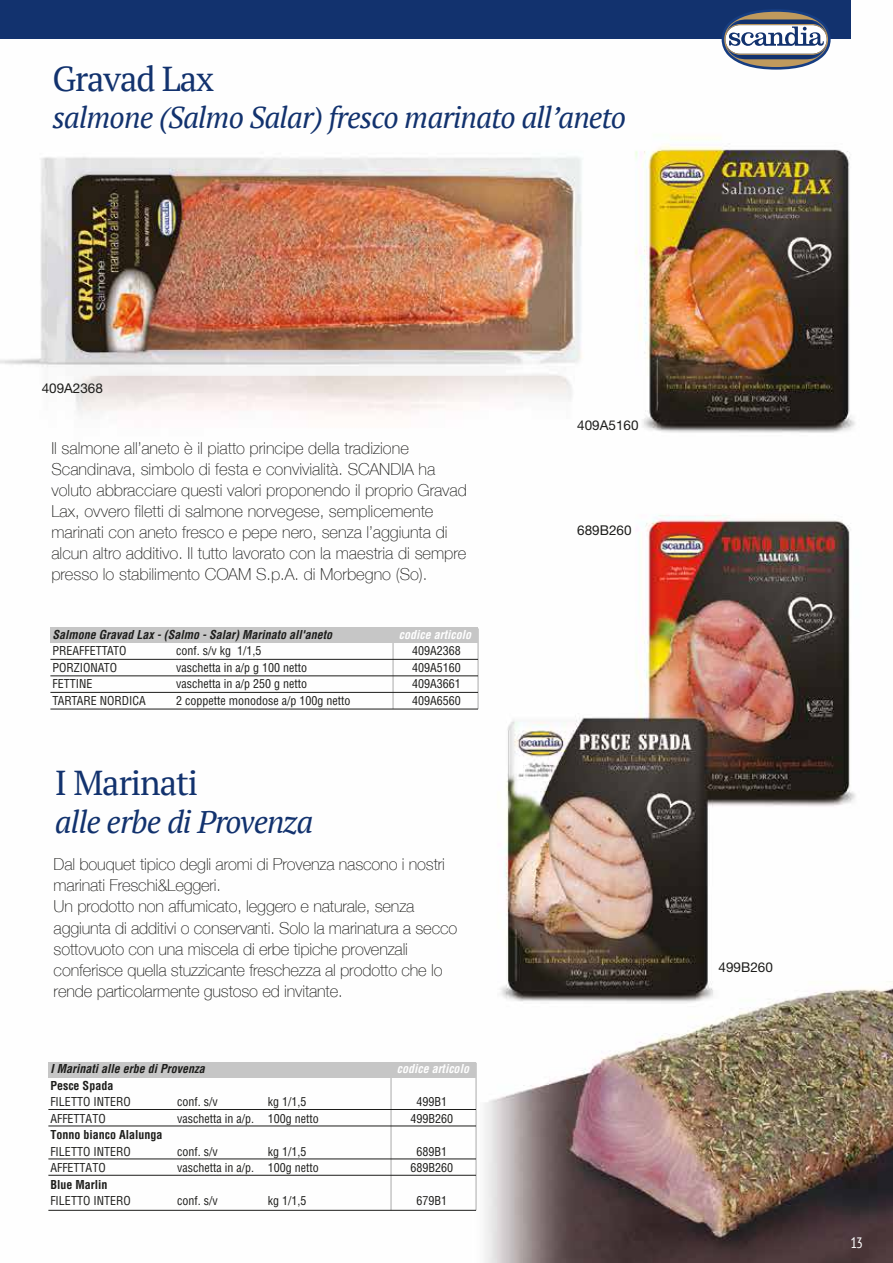
<style>
.page{position:relative;width:893px;height:1263px;background:#fff}
.page>*{position:absolute;margin:0;border:0;box-sizing:border-box;transform-origin:0 0}
.t1{font:34.5px "PT Serif";letter-spacing:-.03em;color:#12326e}
.t2{font:italic 31.5px "PT Serif";letter-spacing:-.03em;color:#12326e}
.t3{font:italic 30px "PT Serif";letter-spacing:-.03em;color:#12326e}
.t4{font:100 16.5px/21px "Helvetica Neue";letter-spacing:-.01em;color:#1d1d1b}
.t5{font:condensed 15px "PT Sans";color:#fff}
.t6{font:13.5px "Helvetica Neue";color:#1d1d1b}
.t7{font:condensed 12px "Helvetica";color:#1d1d1b}
.t8{font:italic 700 condensed 12px "Helvetica";color:#1d1d1b}
.t9{font:700 condensed 12px "Helvetica";color:#1d1d1b}
.t10{font:italic 700 condensed 12px "Helvetica";color:#fff}
</style>
<div class="page">
<img style="left:0;top:0;width:893px;height:1263px">
<div style="left:0;top:0;width:850px;height:38px;background:#12326e"></div>
<svg style="left:719px;top:9px;width:114px;height:63px"></svg>
<hr style="left:392px;top:628px;width:2px;height:81px;background:#c6c6c6">
<hr style="left:477px;top:628px;width:2px;height:81px;background:#c6c6c6">
<div style="left:50px;top:628px;width:428px;height:15px;background:#c6c6c6"></div>
<hr style="left:50px;top:659px;width:428px;height:1px;background:#1d1d1b">
<hr style="left:50px;top:676px;width:428px;height:1px;background:#1d1d1b">
<hr style="left:50px;top:692px;width:428px;height:1px;background:#1d1d1b">
<hr style="left:50px;top:709px;width:428px;height:1px;background:#1d1d1b">
<hr style="left:390px;top:1063px;width:2px;height:147px;background:#c6c6c6">
<hr style="left:475px;top:1063px;width:2px;height:147px;background:#c6c6c6">
<div style="left:48px;top:1062px;width:428px;height:15px;background:#c6c6c6"></div>
<hr style="left:48px;top:1109px;width:428px;height:1px;background:#1d1d1b">
<hr style="left:48px;top:1126px;width:428px;height:1px;background:#1d1d1b">
<hr style="left:48px;top:1159px;width:428px;height:1px;background:#1d1d1b">
<hr style="left:48px;top:1175px;width:428px;height:1px;background:#1d1d1b">
<hr style="left:48px;top:1210px;width:428px;height:1px;background:#1d1d1b">
<h1 class="t1" style="left:52px;top:56px;width:163px">Gravad Lax</h1>
<h3 class="t3" style="left:52px;top:98px;width:575px">salmone (Salmo Salar) fresco marinato all’aneto</h3>
<p class="t6" style="left:42px;top:380px;width:63px">409A2368</p>
<p class="t4" style="left:51px;top:437px;width:417px">Il salmone all’aneto è il piatto principe della tradizione Scandinava, simbolo di festa e convivialità. SCANDIA ha voluto abbracciare questi valori proponendo il proprio Gravad Lax, ovvero filetti di salmone norvegese, semplicemente marinati con aneto fresco e pepe nero, senza l’aggiunta di alcun altro additivo. Il tutto lavorato con la maestria di sempre presso lo stabilimento COAM S.p.A. di Morbegno (So).</p>
<p class="t8" style="left:52px;top:627px;width:281px">Salmone Gravad Lax - (Salmo - Salar) Marinato all'aneto</p>
<p class="t10" style="left:399px;top:627px;width:74px">codice articolo</p>
<p class="t7" style="left:52px;top:643px;width:76px">PREAFFETTATO</p>
<p class="t7" style="left:176px;top:643px;width:87px">conf. s/v kg 1/1,5</p>
<p class="t7" style="left:412px;top:643px;width:50px">409A2368</p>
<p class="t7" style="left:52px;top:660px;width:66px">PORZIONATO</p>
<p class="t7" style="left:176px;top:660px;width:132px">vaschetta in a/p g 100 netto</p>
<p class="t7" style="left:412px;top:660px;width:50px">409A5160</p>
<p class="t7" style="left:52px;top:676px;width:41px">FETTINE</p>
<p class="t7" style="left:176px;top:676px;width:132px">vaschetta in a/p 250 g netto</p>
<p class="t7" style="left:412px;top:676px;width:50px">409A3661</p>
<p class="t7" style="left:52px;top:693px;width:95px">TARTARE NORDICA</p>
<p class="t7" style="left:176px;top:693px;width:176px">2 coppette monodose a/p 100g netto</p>
<p class="t7" style="left:412px;top:693px;width:50px">409A6560</p>
<h1 class="t1" style="left:55px;top:760px;width:145px">I Marinati</h1>
<h2 class="t2" style="left:55px;top:801px;width:260px">alle erbe di Provenza</h2>
<p class="t4" style="left:54px;top:853px;width:405px">Dal bouquet tipico degli aromi di Provenza nascono i nostri marinati Freschi&amp;Leggeri.<br>Un prodotto non affumicato, leggero e naturale, senza aggiunta di additivi o conservanti. Solo la marinatura a secco sottovuoto con una miscela di erbe tipiche provenzali conferisce quella stuzzicante freschezza al prodotto che lo rende particolarmente gustoso ed invitante.</p>
<p class="t8" style="left:50px;top:1061px;width:156px">I Marinati alle erbe di Provenza</p>
<p class="t10" style="left:397px;top:1061px;width:74px">codice articolo</p>
<p class="t9" style="left:50px;top:1078px;width:64px">Pesce Spada</p>
<p class="t7" style="left:50px;top:1094px;width:82px">FILETTO INTERO</p>
<p class="t7" style="left:177px;top:1094px;width:42px">conf. s/v</p>
<p class="t7" style="left:268px;top:1094px;width:40px">kg 1/1,5</p>
<p class="t7" style="left:417px;top:1094px;width:32px">499B1</p>
<p class="t7" style="left:50px;top:1111px;width:57px">AFFETTATO</p>
<p class="t7" style="left:177px;top:1111px;width:143px">vaschetta in a/p. 100g netto</p>
<p class="t7" style="left:411px;top:1111px;width:44px">499B260</p>
<p class="t9" style="left:50px;top:1127px;width:114px">Tonno bianco Alalunga</p>
<p class="t7" style="left:50px;top:1144px;width:82px">FILETTO INTERO</p>
<p class="t7" style="left:177px;top:1144px;width:42px">conf. s/v</p>
<p class="t7" style="left:268px;top:1144px;width:40px">kg 1/1,5</p>
<p class="t7" style="left:417px;top:1144px;width:32px">689B1</p>
<p class="t7" style="left:50px;top:1160px;width:57px">AFFETTATO</p>
<p class="t7" style="left:177px;top:1160px;width:143px">vaschetta in a/p. 100g netto</p>
<p class="t7" style="left:411px;top:1160px;width:44px">689B260</p>
<p class="t9" style="left:50px;top:1177px;width:59px">Blue Marlin</p>
<p class="t7" style="left:50px;top:1193px;width:82px">FILETTO INTERO</p>
<p class="t7" style="left:177px;top:1193px;width:42px">conf. s/v</p>
<p class="t7" style="left:268px;top:1193px;width:40px">kg 1/1,5</p>
<p class="t7" style="left:417px;top:1193px;width:32px">679B1</p>
<p class="t6" style="left:577px;top:417px;width:63px">409A5160</p>
<p class="t6" style="left:577px;top:522px;width:56px">689B260</p>
<p class="t6" style="left:719px;top:959px;width:56px">499B260</p>
<p class="t5" style="left:850px;top:1233px;width:14px">13</p>
</div>
